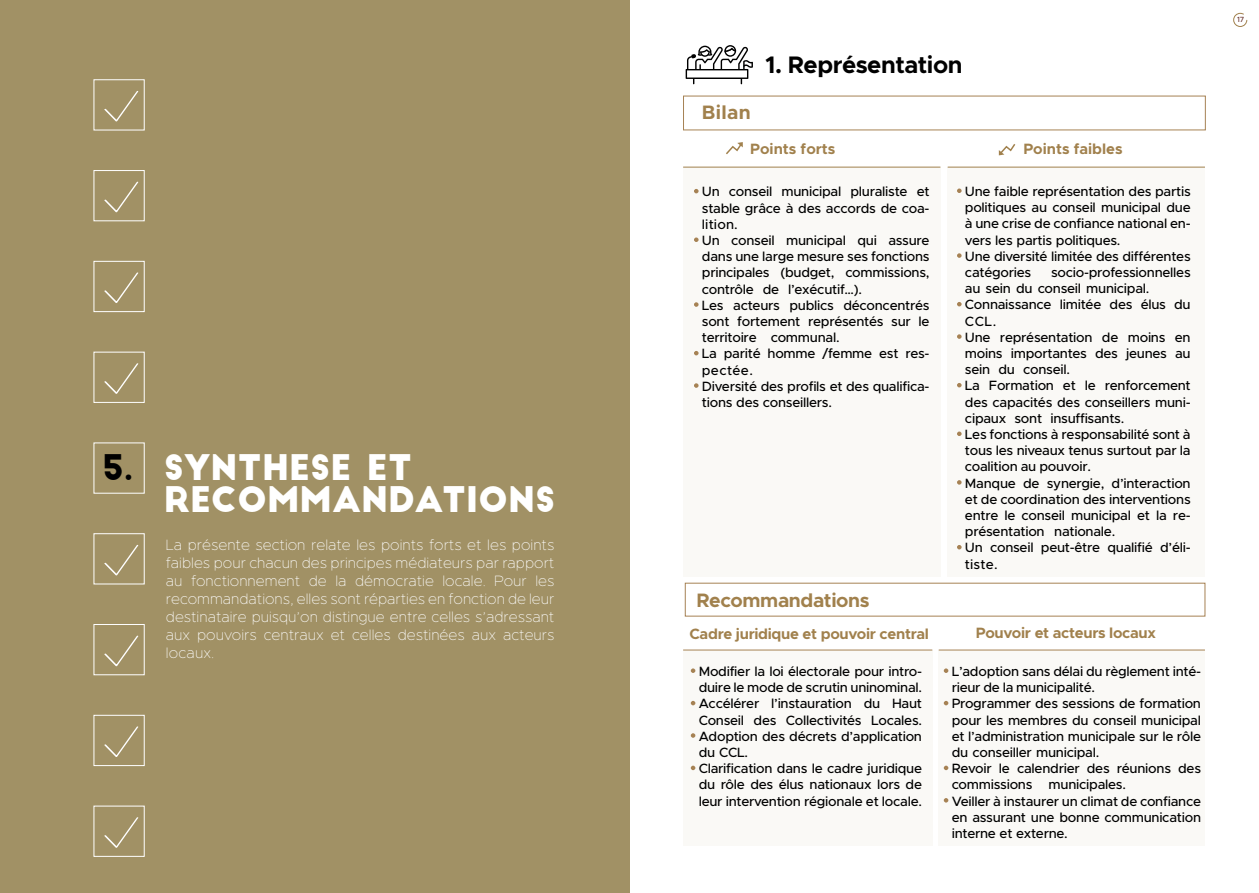
<style>
.page{position:relative;width:1259px;height:893px;background:#fff}
.page>*{position:absolute;margin:0;border:0;box-sizing:border-box;transform-origin:0 0}
.t1{font:34.5px/31.5px "Big John";color:#fff}
.t2{font:700 24px "Metropolis";letter-spacing:-.02em;color:#000}
.t3{font:700 19.5px "Metropolis";letter-spacing:-.02em;color:#a1814d}
.t4{font:100 15px/18px "Metropolis";color:#fff;text-align:justify}
.t5{font:700 15px "Metropolis";letter-spacing:-.02em;color:#a1814d}
.t6{font:700 15px "Metropolis";color:#a1814d}
.t7{font:500 13.5px/16.2px "Metropolis";letter-spacing:-.02em;color:#000}
.t8{font:500 7.5px "Metropolis";color:#6b3630}
.s1{color:#000}
</style>
<div class="page">
<svg style="left:1233px;top:13px;width:14px;height:14px"></svg>
<div style="left:0;top:0;width:629px;height:893px;background:#a19165"></div>
<div style="left:94px;top:79px;width:51px;height:51px;border:1px solid #fff"></div>
<svg style="left:104px;top:91px;width:35px;height:31px"></svg>
<div style="left:94px;top:170px;width:51px;height:51px;border:1px solid #fff"></div>
<svg style="left:104px;top:181px;width:35px;height:31px"></svg>
<div style="left:94px;top:261px;width:51px;height:51px;border:1px solid #fff"></div>
<svg style="left:104px;top:272px;width:35px;height:31px"></svg>
<div style="left:94px;top:352px;width:51px;height:51px;border:1px solid #fff"></div>
<svg style="left:104px;top:363px;width:35px;height:31px"></svg>
<div style="left:94px;top:443px;width:51px;height:51px;border:1px solid #fff"></div>
<div style="left:94px;top:533px;width:51px;height:51px;border:1px solid #fff"></div>
<svg style="left:104px;top:545px;width:35px;height:31px"></svg>
<div style="left:94px;top:624px;width:51px;height:51px;border:1px solid #fff"></div>
<svg style="left:104px;top:635px;width:35px;height:31px"></svg>
<div style="left:94px;top:715px;width:51px;height:51px;border:1px solid #fff"></div>
<svg style="left:104px;top:726px;width:35px;height:31px"></svg>
<div style="left:94px;top:806px;width:51px;height:51px;border:1px solid #fff"></div>
<svg style="left:104px;top:817px;width:35px;height:31px"></svg>
<div style="left:683px;top:167px;width:257px;height:410px;background:#faf9f6"></div>
<div style="left:683px;top:650px;width:249px;height:196px;background:#faf9f6"></div>
<div style="left:947px;top:167px;width:258px;height:410px;background:#faf9f6"></div>
<div style="left:938px;top:650px;width:267px;height:196px;background:#faf9f6"></div>
<div style="left:685px;top:583px;width:520px;height:33px;border:1px solid #a68254"></div>
<svg style="left:694px;top:189px;width:4px;height:4px"></svg>
<svg style="left:694px;top:237px;width:4px;height:5px"></svg>
<svg style="left:694px;top:302px;width:4px;height:5px"></svg>
<svg style="left:694px;top:351px;width:4px;height:4px"></svg>
<svg style="left:694px;top:383px;width:4px;height:5px"></svg>
<svg style="left:691px;top:668px;width:4px;height:5px"></svg>
<svg style="left:691px;top:701px;width:4px;height:4px"></svg>
<svg style="left:691px;top:733px;width:4px;height:5px"></svg>
<svg style="left:691px;top:766px;width:4px;height:4px"></svg>
<svg style="left:943px;top:668px;width:5px;height:5px"></svg>
<svg style="left:943px;top:701px;width:5px;height:4px"></svg>
<svg style="left:943px;top:766px;width:5px;height:4px"></svg>
<svg style="left:943px;top:798px;width:5px;height:4px"></svg>
<svg style="left:957px;top:189px;width:4px;height:4px"></svg>
<svg style="left:957px;top:253px;width:4px;height:5px"></svg>
<svg style="left:957px;top:302px;width:4px;height:4px"></svg>
<svg style="left:957px;top:334px;width:4px;height:5px"></svg>
<svg style="left:957px;top:383px;width:4px;height:4px"></svg>
<svg style="left:957px;top:432px;width:4px;height:4px"></svg>
<svg style="left:957px;top:480px;width:4px;height:5px"></svg>
<svg style="left:957px;top:545px;width:4px;height:4px"></svg>
<svg style="left:726px;top:142px;width:17px;height:13px"></svg>
<svg style="left:998px;top:144px;width:18px;height:12px"></svg>
<hr style="left:683px;top:167px;width:257px;height:1px;background:#a1814d">
<hr style="left:683px;top:650px;width:249px;height:1px;background:#a68254">
<hr style="left:947px;top:167px;width:258px;height:1px;background:#a1814d">
<hr style="left:938px;top:650px;width:267px;height:1px;background:#a68254">
<svg style="left:685px;top:45px;width:68px;height:39px"></svg>
<h1 class="t1" style="left:164px;top:453px;width:393px;text-indent:-62px"><span class="s1">5.</span> SYNTHESE ET<br>RECOMMANDATIONS</h1>
<p class="t4" style="left:166px;top:535px;width:390px">La présente section relate les points forts et les points faibles pour chacun des principes médiateurs par rapport au fonctionnement de la démocratie locale. Pour les recommandations, elles sont réparties en fonction de leur destinataire puisqu’on distingue entre celles s’adressant aux pouvoirs centraux et celles destinées aux acteurs locaux.</p>
<h3 class="t3" style="left:702px;top:100px;width:51px">Bilan</h3>
<h2 class="t2" style="left:765px;top:49px;width:198px">1. Représentation</h2>
<p class="t6" style="left:750px;top:139px;width:87px">Points forts</p>
<p class="t6" style="left:1023px;top:139px;width:101px">Points faibles</p>
<p class="t7" style="left:702px;top:184px;width:229px">Un conseil municipal pluraliste et stable grâce à des accords de coa&shy;lition.<br>Un conseil municipal qui assure dans une large mesure ses fonctions principales (budget, commissions, contrôle de l’exécutif…).<br>Les acteurs publics déconcentrés sont fortement représentés sur le territoire communal.<br>La parité homme /femme est res&shy;pectée.<br>Diversité des profils et des qualifica&shy;tions des conseillers.</p>
<h3 class="t3" style="left:696px;top:588px;width:175px">Recommandations</h3>
<p class="t5" style="left:689px;top:624px;width:241px">Cadre juridique et pouvoir central</p>
<p class="t7" style="left:965px;top:183px;width:227px">Une faible représentation des partis politiques au conseil municipal due à une crise de confiance national en&shy;vers les partis politiques.<br>Une diversité limitée des différentes catégories</p>
<p class="t7" style="left:965px;top:264px;width:227px;text-indent:86px">socio-professionnelles au sein du conseil municipal.<br>Connaissance limitée des élus du<br>CCL.<br>Une représentation de moins en moins importantes des jeunes au sein du conseil.<br>La Formation et le renforcement des capacités des conseillers muni&shy;cipaux sont insuffisants.<br>Les fonctions à responsabilité sont à tous les niveaux tenus surtout par la coalition au pouvoir.<br>Manque de synergie, d’interaction et de coordination des interventions entre le conseil municipal et la re&shy;présentation nationale.<br>Un conseil peut-être qualifié d’éli&shy;tiste.</p>
<p class="t5" style="left:976px;top:623px;width:182px">Pouvoir et acteurs locaux</p>
<p class="t7" style="left:698px;top:663px;width:225px">Modifier la loi électorale pour intro&shy;duire le mode de scrutin uninominal.<br>Accélérer l’instauration du Haut Conseil des Collectivités Locales.<br>Adoption des décrets d’application du CCL.<br>Clarification dans le cadre juridique du rôle des élus nationaux lors de leur intervention régionale et locale.</p>
<p class="t7" style="left:951px;top:663px;width:251px">L’adoption sans délai du règlement inté&shy;rieur de la municipalité.<br>Programmer des sessions de formation pour les membres du conseil municipal et l’administration municipale sur le rôle du conseiller municipal.<br>Revoir le calendrier des réunions des commissions municipales.<br>Veiller à instaurer un climat de confiance en assurant une bonne communication interne et externe.</p>
<p class="t8" style="left:1237px;top:15px;width:9px">17</p>
</div>
